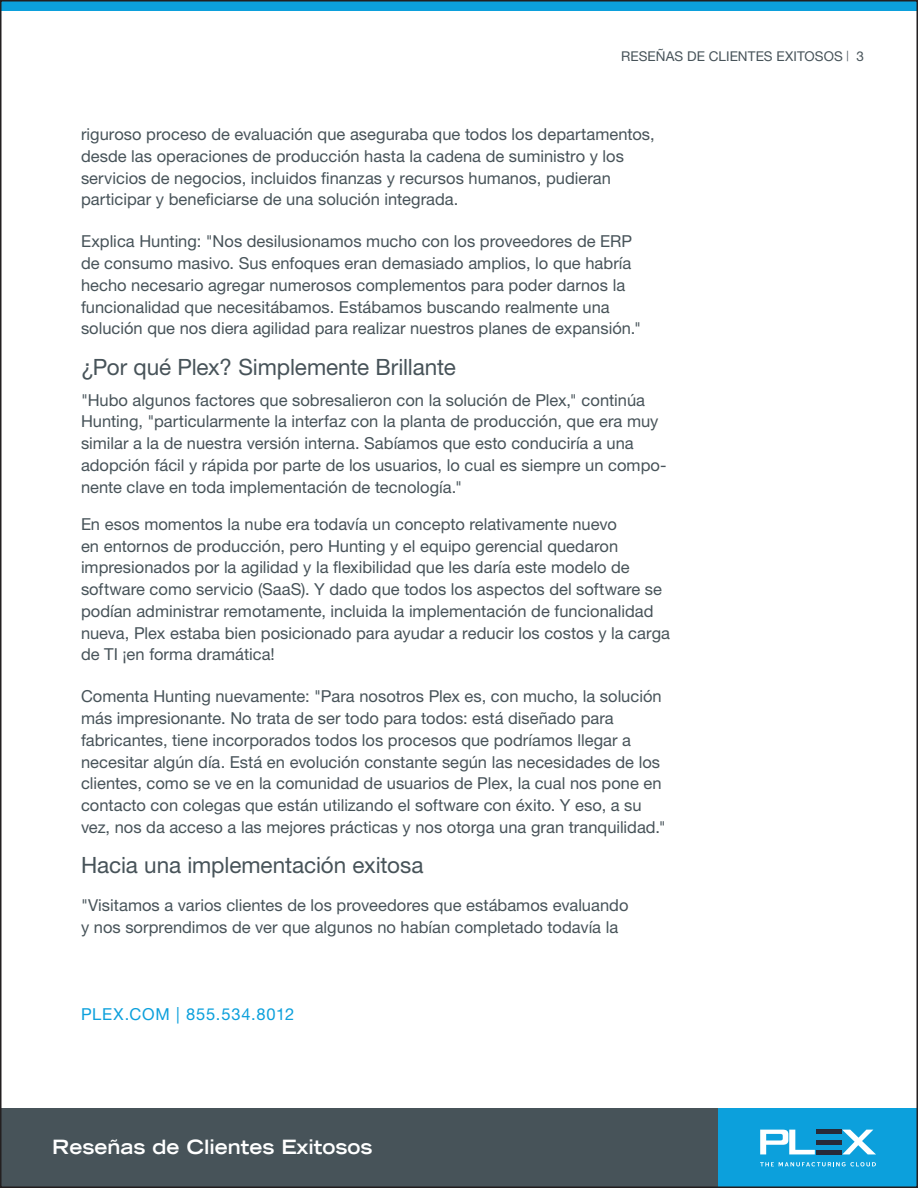
<style>
.page{position:relative;width:918px;height:1188px;background:#fff}
.page>*{position:absolute;margin:0;border:0;box-sizing:border-box;transform-origin:0 0}
.subhead{font:22.5px "Helvetica Neue LT Pro";letter-spacing:-.005em;color:#475359}
.t1{font:700 expanded 19.5px "Trade Gothic LT";color:#fff}
.copy{font:16.5px/21.8px "Helvetica Neue LT Pro";color:#475359}
.subhead-2{font:16.5px/21.8px "Helvetica Neue LT Pro";color:#475359}
.t2{font:16.5px "Helvetica Neue LT Pro";letter-spacing:.05em;color:#0ca0dc}
.t3{font:13.5px "Helvetica Neue LT Pro";letter-spacing:.005em;color:#475359}
.s1{font-size:10.5px}
</style>
<div class="page">
<div style="left:0;top:1108px;width:735px;height:80px;background:#475359"></div>
<div style="left:718px;top:1108px;width:200px;height:80px;background:#0ca0dc"></div>
<svg style="left:760px;top:1130px;width:55px;height:24px"></svg>
<svg style="left:842px;top:1130px;width:34px;height:24px"></svg>
<hr style="left:816px;top:1150px;width:25px;height:4px;background:#282a38">
<hr style="left:816px;top:1130px;width:25px;height:4px;background:#282a38">
<div style="left:816px;top:1140px;width:25px;height:5px;background:#282a38"></div>
<svg style="left:760px;top:1162px;width:116px;height:4px"></svg>
<div style="left:0;top:0;width:918px;height:11px;background:#0ca0dc"></div>
<p class="t3" style="left:621px;top:48px;width:244px">RESEÑAS DE CLIENTES EXITOSOS <span class="s1">|</span> 3</p>
<p class="copy" style="left:81px;top:123px;width:575px">riguroso proceso de evaluación que aseguraba que todos los departamentos, desde las operaciones de producción hasta la cadena de suministro y los servicios de negocios, incluidos finanzas y recursos humanos, pudieran participar y beneficiarse de una solución integrada.</p>
<p class="copy" style="left:81px;top:230px;width:562px">Explica Hunting: "Nos desilusionamos mucho con los proveedores de ERP de consumo masivo. Sus enfoques eran demasiado amplios, lo que habría hecho necesario agregar numerosos complementos para poder darnos la funcionalidad que necesitábamos. Estábamos buscando realmente una solución que nos diera agilidad para realizar nuestros planes de expansión."</p>
<p class="subhead" style="left:81px;top:353px;width:376px">¿Por qué Plex? Simplemente Brillante</p>
<p class="subhead-2" style="left:81px;top:388px;width:587px">"Hubo algunos factores que sobresalieron con la solución de Plex," continúa Hunting, "particularmente la interfaz con la planta de producción, que era muy similar a la de nuestra versión interna. Sabíamos que esto conduciría a una adopción fácil y rápida por parte de los usuarios, lo cual es siempre un compo&shy;nente clave en toda implementación de tecnología."</p>
<p class="copy" style="left:81px;top:513px;width:591px">En esos momentos la nube era todavía un concepto relativamente nuevo<br>en entornos de producción, pero Hunting y el equipo gerencial quedaron impresionados por la agilidad y la flexibilidad que les daría este modelo de software como servicio (SaaS). Y dado que todos los aspectos del software se podían administrar remotamente, incluida la implementación de funcionalidad nueva, Plex estaba bien posicionado para ayudar a reducir los costos y la carga de TI ¡en forma dramática!</p>
<p class="copy" style="left:81px;top:685px;width:586px">Comenta Hunting nuevamente: "Para nosotros Plex es, con mucho, la solución más impresionante. No trata de ser todo para todos: está diseñado para fabricantes, tiene incorporados todos los procesos que podríamos llegar a necesitar algún día. Está en evolución constante según las necesidades de los clientes, como se ve en la comunidad de usuarios de Plex, la cual nos pone en contacto con colegas que están utilizando el software con éxito. Y eso, a su vez, nos da acceso a las mejores prácticas y nos otorga una gran tranquilidad."</p>
<p class="subhead" style="left:81px;top:852px;width:344px">Hacia una implementación exitosa</p>
<p class="copy" style="left:81px;top:894px;width:549px">"Visitamos a varios clientes de los proveedores que estábamos evaluando y nos sorprendimos de ver que algunos no habían completado todavía la</p>
<p class="t2" style="left:81px;top:1004px;width:215px">PLEX.COM | 855.534.8012</p>
<p class="t1" style="left:52px;top:1134px;width:322px">Reseñas de Clientes Exitosos</p>
</div>
